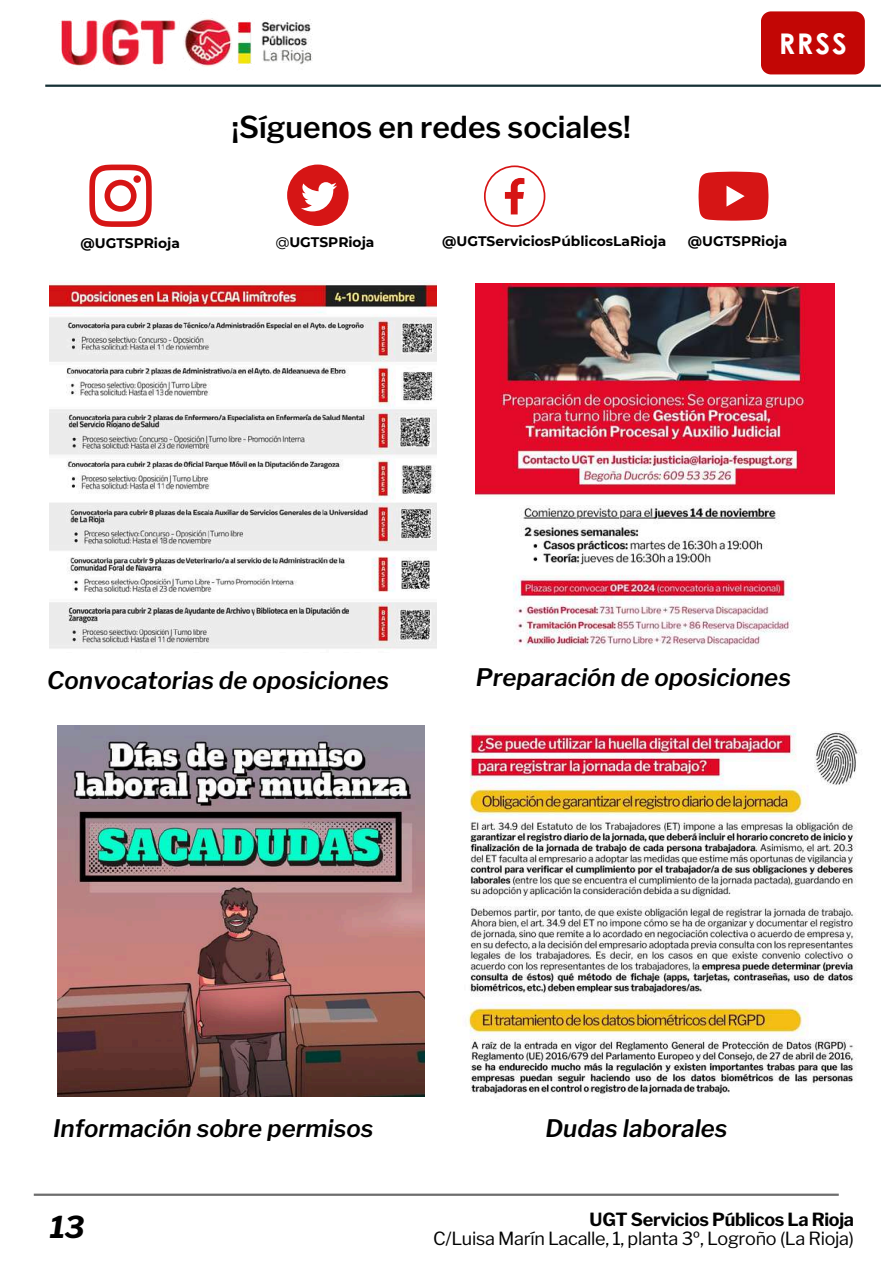
<style>
.page{position:relative;width:894px;height:1264px;background:#fff}
.page>*{position:absolute;margin:0;border:0;box-sizing:border-box;transform-origin:0 0}
.t1{font:600 30px "Libre Franklin";color:#000}
.t2{font:italic 700 30px "Libre Franklin";color:#000}
.t3{font:700 28.5px "Century Gothic";color:#fff}
.t4{font:italic 600 24px "Libre Franklin";color:#000}
.t5{font:18px "Libre Franklin";letter-spacing:-.015em;color:#020202}
.t6{font:700 18px "Libre Franklin";letter-spacing:-.015em;color:#020202}
.t7{font:700 13.8px "Montserrat";color:#000}
.s1{font-weight:300}
</style>
<div class="page">
<img style="left:58px;top:725px;width:366px;height:371px">
<svg style="left:89px;top:164px;width:62px;height:62px"></svg>
<div style="left:133px;top:175px;width:8px;height:8px;background:#d61515;border-radius:50%"></div>
<svg style="left:287px;top:164px;width:61px;height:62px"></svg>
<svg style="left:484px;top:165px;width:61px;height:62px"></svg>
<svg style="left:698px;top:172px;width:70px;height:49px;background:#da3131"></svg>
<hr style="left:45px;top:85px;width:835px;height:2px;background:#153035">
<img style="left:59px;top:18px;width:254px;height:49px">
<hr style="left:34px;top:1193px;width:804px;height:2px;background:#6d6d6d">
<div style="left:761px;top:11px;width:103px;height:63px;background:#c20605"></div>
<img style="left:49px;top:280px;width:387px;height:369px">
<img style="left:475px;top:283px;width:359px;height:364px">
<img style="left:467px;top:725px;width:393px;height:370px">
<p class="t1" style="left:231px;top:109px;width:401px">¡Síguenos en redes sociales!</p>
<p class="t3" style="left:778px;top:22px;width:69px">RRSS</p>
<p class="t7" style="left:80px;top:235px;width:101px">@UGTSPRioja</p>
<p class="t7" style="left:275px;top:233px;width:100px"><span class="s1">@</span>UGTSPRioja</p>
<p class="t7" style="left:442px;top:233px;width:225px">@UGTServiciosPúblicosLaRioja</p>
<p class="t7" style="left:687px;top:233px;width:101px">@UGTSPRioja</p>
<p class="t4" style="left:47px;top:665px;width:343px">Convocatorias de oposiciones</p>
<p class="t4" style="left:475px;top:663px;width:316px">Preparación de oposiciones</p>
<p class="t4" style="left:53px;top:1114px;width:321px">Información sobre permisos</p>
<p class="t4" style="left:545px;top:1114px;width:183px">Dudas laborales</p>
<p class="t2" style="left:50px;top:1208px;width:36px">13</p>
<p class="t6" style="left:589px;top:1208px;width:266px">UGT Servicios Públicos La Rioja</p>
<p class="t5" style="left:433px;top:1227px;width:422px">C/Luisa Marín Lacalle, 1, planta 3º, Logroño (La Rioja)</p>
</div>
